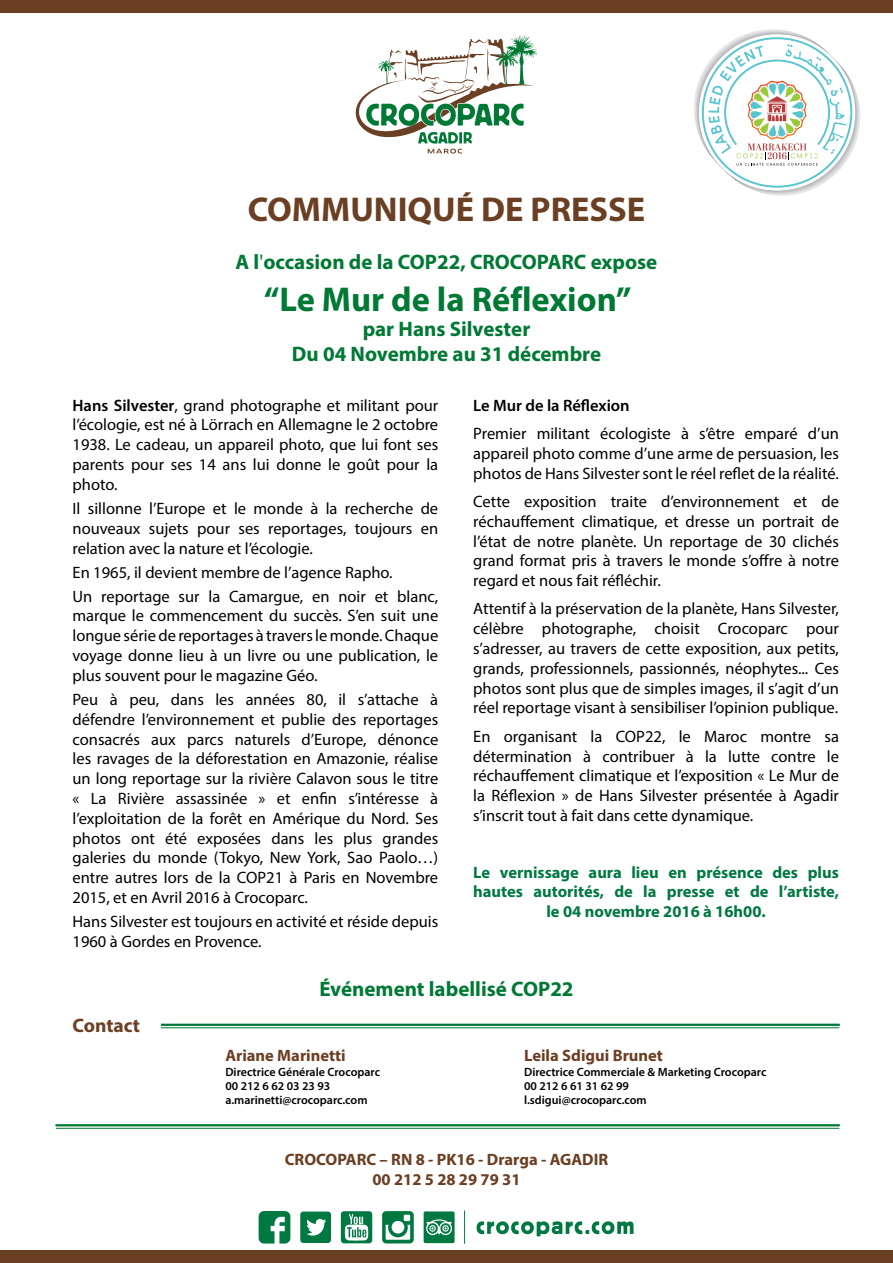
<style>
.page{position:relative;width:893px;height:1263px;background:#fff}
.page>*{position:absolute;margin:0;border:0;box-sizing:border-box;transform-origin:0 0}
.t1{font:700 34.5px "Myriad Pro";color:#007934}
.t2{font:700 34.5px "Myriad Pro";color:#6b3f23}
.t3{font:700 21px/25.2px "Myriad Pro";color:#007934;text-align:center}
.t4{font:700 19.5px "Myriad Pro";color:#6b3f23}
.t5{font:16.5px/19.8px "Myriad Pro";color:#000}
.t6{font:700 16.5px "Myriad Pro";color:#007841}
.t7{font:700 16.5px/19.8px "Myriad Pro";color:#6b3f23;text-align:center}
.t8{font:600 16.5px "Myriad Pro";color:#000}
.t9{font:600 12px/14.4px "Myriad Pro";color:#000}
.s1{font-weight:400}
.s2{font-weight:600}
</style>
<div class="page">
<svg style="left:258px;top:1210px;width:376px;height:34px"></svg>
<svg style="left:355px;top:35px;width:182px;height:119px"></svg>
<hr style="left:56px;top:1024px;width:783px;height:2px;background:#007934">
<hr style="left:56px;top:1027px;width:783px;height:1px;background:#007934">
<hr style="left:56px;top:1124px;width:783px;height:2px;background:#007934">
<hr style="left:56px;top:1128px;width:783px;height:1px;background:#007934">
<div style="left:0;top:0;width:893px;height:13px;background:#6b3f23"></div>
<div style="left:0;top:1250px;width:893px;height:13px;background:#6b3f23"></div>
<div style="left:52px;top:1017px;width:109px;height:20px;background:#fff"></div>
<svg style="left:694px;top:29px;width:166px;height:167px"></svg>
<h1 class="t2" style="left:248px;top:187px;width:399px">COMMUNIQUÉ DE PRESSE</h1>
<p class="t3" style="left:236px;top:249px;width:423px">A <span class="s1">'</span>l occasion de la COP22, CROCOPARC expose</p>
<h1 class="t1" style="left:264px;top:277px;width:369px">“Le Mur de la Réflexion“</h1>
<p class="t3" style="left:292px;top:316px;width:311px">par Hans Silvester<br>Du 04 Novembre au 31 décembre</p>
<p class="t5" style="left:73px;top:395px;width:367px;text-align:justify"><span class="s2">Hans Silvester</span>, grand photographe et militant pour ’lécologie, est né à Lörrach en Allemagne le 2 octobre 1938. Le cadeau, un appareil photo, que lui font ses parents pour ses 14 ans lui donne le goût pour la photo.</p>
<p class="t5" style="left:73px;top:498px;width:367px;text-align:right">Il sillonne ’l Europe et le monde à la recherche de en</p>
<p class="t5" style="left:149px;top:518px;width:41px">sujets</p>
<p class="t5" style="left:355px;top:518px;width:59px">toujours</p>
<p class="t5" style="left:268px;top:518px;width:80px">reportages,</p>
<p class="t5" style="left:73px;top:518px;width:242px">nouveaux<br>relation avec la nature et ’lécologie.</p>
<p class="t5" style="left:73px;top:562px;width:322px">En 1965, il devient membre de ’l agence Rapho.</p>
<p class="t5" style="left:197px;top:518px;width:34px">pour</p>
<p class="t5" style="left:238px;top:518px;width:23px">ses</p>
<p class="t5" style="left:208px;top:586px;width:13px">la</p>
<p class="t5" style="left:397px;top:586px;width:43px">blanc,</p>
<p class="t5" style="left:229px;top:586px;width:76px">Camargue,</p>
<p class="t5" style="left:338px;top:586px;width:29px">noir</p>
<p class="t5" style="left:73px;top:586px;width:367px">Un<br>marque le commencement du succès ’S. en suit une longuesériedereportagesàtraverslemonde.Chaque voyage donne lieu à un livre ou une publication le, plus souvent pour le magazine Géo.</p>
<p class="t5" style="left:430px;top:689px;width:9px">à</p>
<p class="t5" style="left:101px;top:586px;width:70px">reportage</p>
<p class="t5" style="left:375px;top:586px;width:15px">et</p>
<p class="t5" style="left:179px;top:586px;width:23px">sur</p>
<p class="t5" style="left:312px;top:586px;width:19px">en</p>
<p class="t5" style="left:171px;top:689px;width:34px">dans</p>
<p class="t5" style="left:215px;top:689px;width:20px">les</p>
<p class="t5" style="left:338px;top:689px;width:9px">il</p>
<p class="t5" style="left:358px;top:689px;width:62px">’s attache</p>
<p class="t5" style="left:110px;top:689px;width:9px">à</p>
<p class="t5" style="left:246px;top:689px;width:51px">années</p>
<p class="t5" style="left:73px;top:689px;width:27px">Peu</p>
<p class="t5" style="left:73px;top:709px;width:367px">défendre ’lenvironnement et publie des reportages</p>
<p class="t5" style="left:378px;top:729px;width:62px">dénonce</p>
<p class="t5" style="left:307px;top:689px;width:22px">80,</p>
<p class="t5" style="left:129px;top:689px;width:32px">peu,</p>
<p class="t5" style="left:235px;top:729px;width:57px">naturels</p>
<p class="t5" style="left:301px;top:729px;width:67px">’d Europe,</p>
<p class="t5" style="left:73px;top:729px;width:69px">consacrés</p>
<p class="t5" style="left:73px;top:749px;width:367px">les ravages de la déforestation en Amazonie, réalise</p>
<p class="t5" style="left:73px;top:768px;width:367px">un long reportage sur la rivière Calavon sous le titre</p>
<p class="t5" style="left:430px;top:788px;width:9px">à</p>
<p class="t5" style="left:151px;top:729px;width:26px">aux</p>
<p class="t5" style="left:187px;top:729px;width:38px">parcs</p>
<p class="t5" style="left:302px;top:788px;width:37px">enfin</p>
<p class="t5" style="left:118px;top:788px;width:48px">Rivière</p>
<p class="t5" style="left:176px;top:788px;width:73px">assassinée</p>
<p class="t5" style="left:348px;top:788px;width:72px">’sintéresse</p>
<p class="t5" style="left:91px;top:788px;width:17px">La</p>
<p class="t5" style="left:277px;top:788px;width:15px">et</p>
<p class="t5" style="left:73px;top:788px;width:8px">«</p>
<p class="t5" style="left:73px;top:808px;width:367px">’lexploitation de la forêt en Amérique du Nord. Ses</p>
<p class="t5" style="left:383px;top:828px;width:57px">grandes</p>
<p class="t5" style="left:259px;top:788px;width:8px">»</p>
<p class="t5" style="left:73px;top:828px;width:367px">photos<br>galeries du monde (Tokyo, New York, Sao Paolo...( entre autres lors de la COP21 à Paris en Novembre 2015, et en Avril 2016 à Crocoparc.</p>
<p class="t5" style="left:73px;top:911px;width:367px">Hans Silvester est toujours en activité et réside depuis<br>1960 à Gordes en Provence.</p>
<p class="t5" style="left:271px;top:828px;width:34px">dans</p>
<p class="t5" style="left:315px;top:828px;width:20px">les</p>
<p class="t5" style="left:343px;top:828px;width:30px">plus</p>
<p class="t5" style="left:165px;top:828px;width:23px">été</p>
<p class="t5" style="left:197px;top:828px;width:65px">exposées</p>
<p class="t5" style="left:131px;top:828px;width:25px">ont</p>
<p class="t8" style="left:473px;top:395px;width:158px">Le Mur de la Réflexion</p>
<p class="t5" style="left:537px;top:423px;width:55px">militant</p>
<p class="t5" style="left:600px;top:423px;width:72px">écologiste</p>
<p class="t5" style="left:808px;top:423px;width:33px">’d un</p>
<p class="t5" style="left:681px;top:423px;width:9px">à</p>
<p class="t5" style="left:699px;top:423px;width:37px">’sêtre</p>
<p class="t5" style="left:745px;top:423px;width:54px">emparé</p>
<p class="t5" style="left:473px;top:423px;width:367px">Premier<br>appareil photo comme ’d une arme de persuasion, les photos de Hans Silvester sont le réel reflet de la réalité.</p>
<p class="t5" style="left:821px;top:491px;width:19px">de</p>
<p class="t5" style="left:661px;top:491px;width:120px">’denvironnement</p>
<p class="t5" style="left:473px;top:491px;width:367px">Cette<br>réchauffement climatique, et dresse un portrait de ’létat de notre planète. Un reportage de 30 clichés grand format pris à travers le monde ’soffre à notre regard et nous fait réfléchir.</p>
<p class="t5" style="left:473px;top:599px;width:367px;text-align:right">Attentif laà préservation de la planète, Hans Silvester, pour</p>
<p class="t5" style="left:524px;top:491px;width:74px">exposition</p>
<p class="t5" style="left:611px;top:491px;width:38px">traite</p>
<p class="t5" style="left:793px;top:491px;width:15px">et</p>
<p class="t5" style="left:473px;top:618px;width:367px">célèbre<br>’s adresser, au travers de cette exposition, aux petits, grands, professionnels, passionnés, néophytes... Ces photos sont plus que de simples images ’si l, agit ’d un réel reportage visant à sensibiliser ’lopinion publique.</p>
<p class="t5" style="left:824px;top:726px;width:16px">sa</p>
<p class="t5" style="left:542px;top:618px;width:96px">photographe,</p>
<p class="t5" style="left:654px;top:618px;width:47px">choisit</p>
<p class="t5" style="left:718px;top:618px;width:72px">Crocoparc</p>
<p class="t5" style="left:591px;top:726px;width:13px">la</p>
<p class="t5" style="left:679px;top:726px;width:14px">le</p>
<p class="t5" style="left:616px;top:726px;width:51px">COP22,</p>
<p class="t5" style="left:504px;top:726px;width:75px">organisant</p>
<p class="t5" style="left:473px;top:726px;width:19px">En</p>
<p class="t5" style="left:704px;top:726px;width:44px">Maroc</p>
<p class="t5" style="left:760px;top:726px;width:52px">montre</p>
<p class="t5" style="left:473px;top:746px;width:367px">détermination<br>réchauffement climatique et ’lexposition « Le Mur de la Réflexion » de Hans Silvester présentée à Agadir ’sinscrit tout à fait dans cette dynamique.</p>
<p class="t5" style="left:602px;top:746px;width:74px">contribuer</p>
<p class="t5" style="left:705px;top:746px;width:13px">la</p>
<p class="t5" style="left:728px;top:746px;width:34px">lutte</p>
<p class="t5" style="left:827px;top:746px;width:14px">le</p>
<p class="t5" style="left:583px;top:746px;width:9px">à</p>
<p class="t5" style="left:686px;top:746px;width:9px">à</p>
<p class="t5" style="left:771px;top:746px;width:46px">contre</p>
<p class="t6" style="left:473px;top:861px;width:18px">Le</p>
<p class="t6" style="left:500px;top:861px;width:81px">vernissage</p>
<p class="t6" style="left:589px;top:861px;width:35px">aura</p>
<p class="t6" style="left:631px;top:861px;width:29px">lieu</p>
<p class="t6" style="left:668px;top:861px;width:20px">en</p>
<p class="t6" style="left:696px;top:861px;width:68px">présence</p>
<p class="t6" style="left:772px;top:861px;width:27px">des</p>
<p class="t6" style="left:808px;top:861px;width:33px">plus</p>
<p class="t6" style="left:473px;top:881px;width:51px">hautes</p>
<p class="t6" style="left:533px;top:881px;width:72px">autorités,</p>
<p class="t6" style="left:614px;top:881px;width:20px">de</p>
<p class="t6" style="left:643px;top:881px;width:15px">la</p>
<p class="t6" style="left:667px;top:881px;width:49px">presse</p>
<p class="t6" style="left:725px;top:881px;width:16px">et</p>
<p class="t6" style="left:750px;top:881px;width:20px">de</p>
<p class="t6" style="left:779px;top:881px;width:62px">’l artiste,</p>
<p class="t6" style="left:546px;top:901px;width:221px">le 04 novembre 2016 à 16h00.</p>
<p class="t4" style="left:73px;top:1013px;width:69px">Contact</p>
<p class="t3" style="left:319px;top:976px;width:256px">Événement labellisé COP22</p>
<p class="t7" style="left:225px;top:1045px;width:122px">Ariane Marinetti</p>
<p class="t9" style="left:225px;top:1064px;width:156px">Directrice Générale Crocoparc<br>00 212 6 62 03 23 93<br>.a marinetti@crocoparc.com</p>
<p class="t7" style="left:524px;top:1045px;width:140px">Leila Sdigui Brunet</p>
<p class="t9" style="left:524px;top:1064px;width:244px">Directrice Commerciale &amp; Marketing Crocoparc<br>00 212 6 61 31 62 99<br>.l sdigui@crocoparc.com</p>
<p class="t7" style="left:285px;top:1149px;width:325px">CROCOPARC – RN -8 PK16 - Drarga - AGADIR<br>00 212 5 28 29 79 31</p>
</div>
